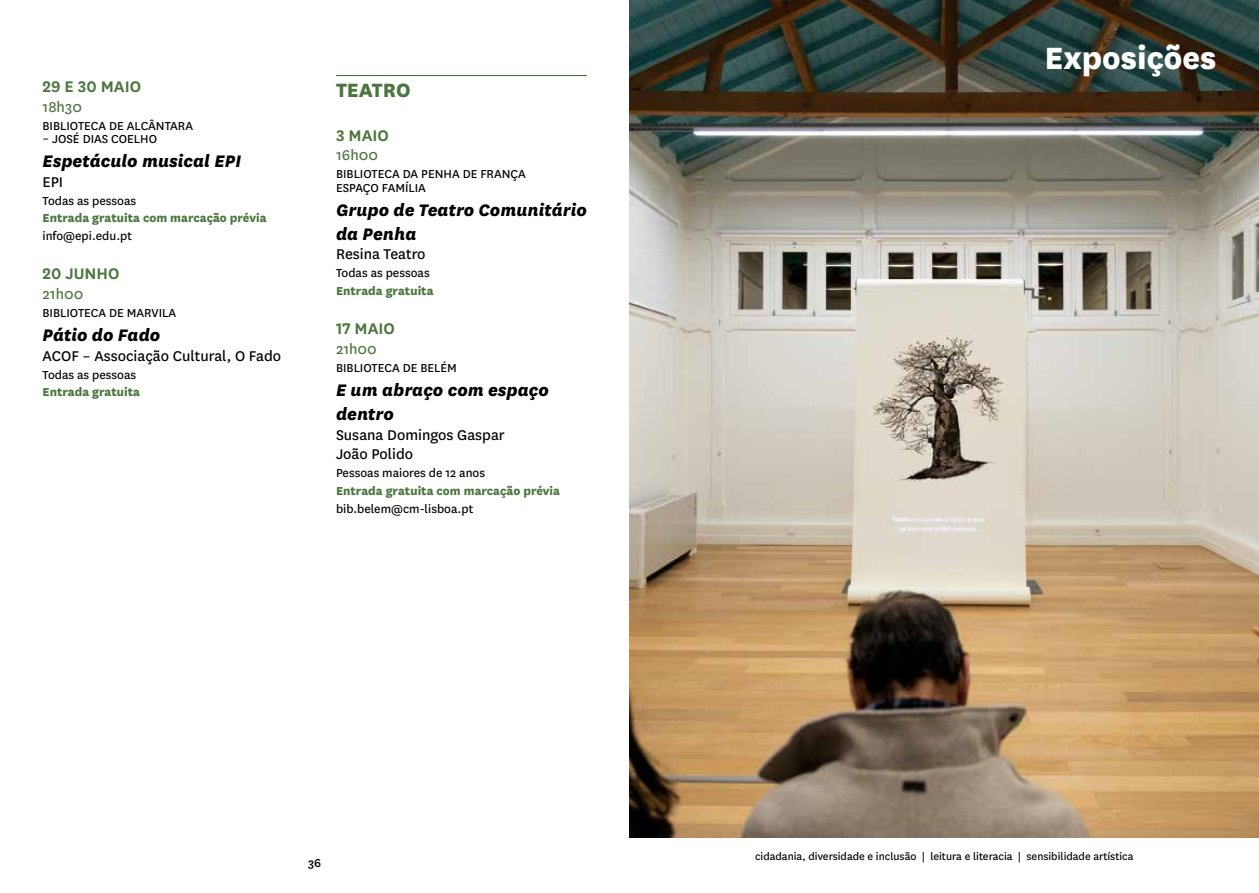
<style>
.page{position:relative;width:1259px;height:893px;background:#fff}
.page>*{position:absolute;margin:0;border:0;box-sizing:border-box;transform-origin:0 0}
.t1{font:800 36px "National";color:#fff}
.t2{font:800 22.5px "National";color:#4a763d}
.t3{font:italic 800 19.5px/24px "National";color:#000}
.t4{font:600 18px "National";color:#4a763d}
.t5{font:16.5px/19.8px "National";color:#000}
.t6{font:16.5px "National";color:#4a763d}
.t7{font:13.5px/13.5px "National";color:#000}
.t8{font:800 13.5px "National";color:#4a763d}
.t9{font:500 13.5px "National";color:#000}
.t10{font:12px "National";color:#000}
</style>
<div class="page">
<hr style="left:336px;top:75px;width:251px;height:1px;background:#4a763d">
<img style="left:629px;top:0;width:630px;height:838px">
<h3 class="t4" style="left:43px;top:74px;width:100px">29 E 30 MAIO</h3>
<p class="t6" style="left:43px;top:96px;width:41px">18h30</p>
<p class="t7" style="left:43px;top:118px;width:152px">BIBLIOTECA DE ALCÂNTARA</p>
<p class="t7" style="left:43px;top:131px;width:116px">– JOSÉ DIAS COELHO</p>
<h3 class="t3" style="left:43px;top:148px;width:200px">Espetáculo musical EPI</h3>
<p class="t5" style="left:43px;top:171px;width:22px">EPI</p>
<p class="t7" style="left:43px;top:193px;width:95px">Todas as pessoas</p>
<p class="t8" style="left:43px;top:208px;width:226px">Entrada gratuita com marcação prévia</p>
<p class="t7" style="left:43px;top:229px;width:91px">info@epi.edu.pt</p>
<h3 class="t4" style="left:43px;top:261px;width:79px">20 JUNHO</h3>
<p class="t6" style="left:43px;top:283px;width:42px">21h00</p>
<p class="t7" style="left:43px;top:305px;width:135px">BIBLIOTECA DE MARVILA</p>
<h3 class="t3" style="left:43px;top:322px;width:119px">Pátio do Fado</h3>
<p class="t5" style="left:43px;top:345px;width:240px">ACOF – Associação Cultural, O Fado</p>
<p class="t7" style="left:43px;top:367px;width:95px">Todas as pessoas</p>
<p class="t8" style="left:43px;top:382px;width:99px">Entrada gratuita</p>
<h2 class="t2" style="left:336px;top:74px;width:76px">TEATRO</h2>
<h3 class="t4" style="left:336px;top:123px;width:54px">3 MAIO</h3>
<p class="t6" style="left:336px;top:144px;width:44px">16h00</p>
<p class="t7" style="left:336px;top:167px;width:191px">BIBLIOTECA DA PENHA DE FRANÇA<br>ESPAÇO FAMÍLIA</p>
<h3 class="t3" style="left:336px;top:196px;width:252px">Grupo de Teatro Comunitário da Penha</h3>
<p class="t5" style="left:336px;top:244px;width:91px">Resina Teatro</p>
<p class="t7" style="left:336px;top:266px;width:95px">Todas as pessoas</p>
<p class="t8" style="left:336px;top:281px;width:99px">Entrada gratuita</p>
<h3 class="t4" style="left:336px;top:316px;width:60px">17 MAIO</h3>
<p class="t6" style="left:336px;top:338px;width:42px">21h00</p>
<p class="t7" style="left:336px;top:360px;width:122px">BIBLIOTECA DE BELÉM</p>
<h3 class="t3" style="left:336px;top:376px;width:214px">E um abraço com espaço dentro</h3>
<p class="t5" style="left:336px;top:424px;width:170px">Susana Domingos Gaspar<br>João Polido</p>
<p class="t7" style="left:336px;top:466px;width:150px">Pessoas maiores de 12 anos</p>
<p class="t8" style="left:336px;top:481px;width:226px">Entrada gratuita com marcação prévia</p>
<p class="t7" style="left:336px;top:501px;width:139px">bib.belem@cm-lisboa.pt</p>
<p class="t9" style="left:308px;top:853px;width:15px">36</p>
<h1 class="t1" style="left:1044px;top:32px;width:174px">Exposições</h1>
<p class="t10" style="left:755px;top:848px;width:380px">cidadania, diversidade e inclusão | leitura e literacia | sensibilidade artística</p>
</div>
